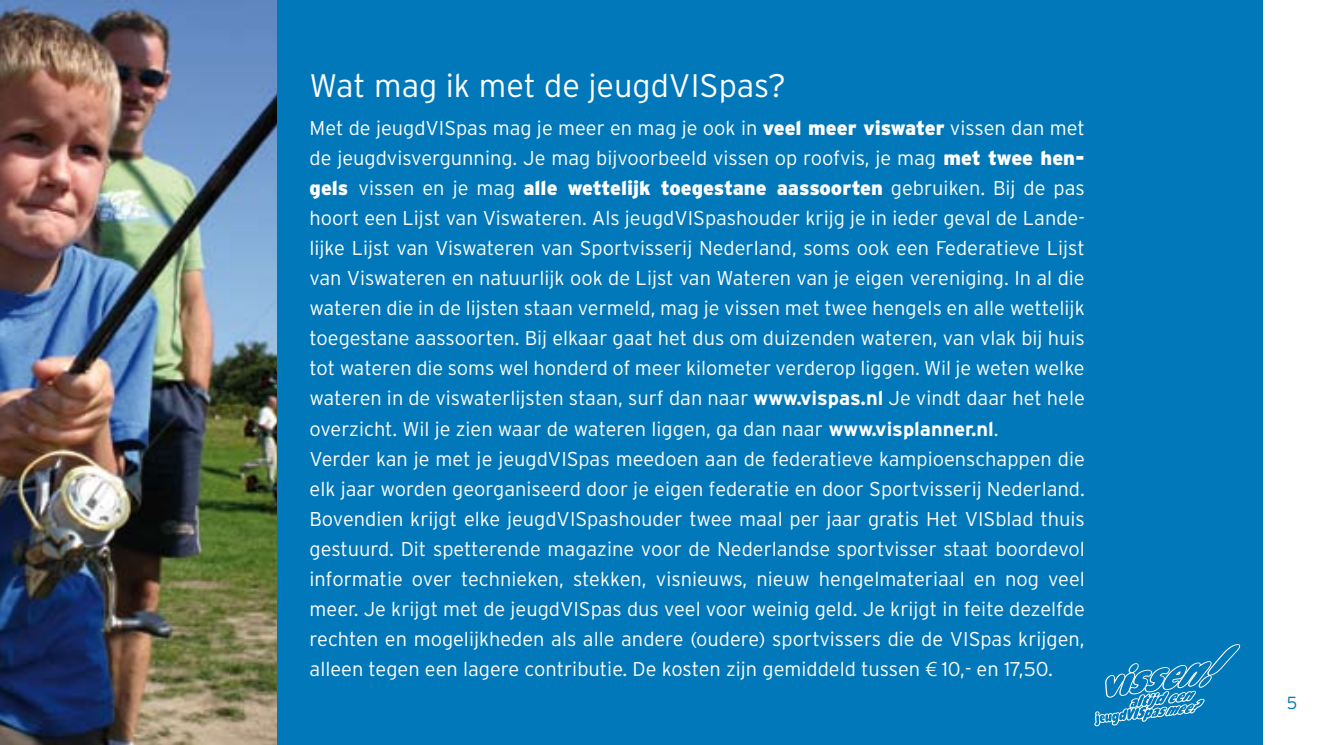
<style>
.page{position:relative;width:1333px;height:745px;background:#fff}
.page>*{position:absolute;margin:0;border:0;box-sizing:border-box;transform-origin:0 0}
.t1{font:300 32.5px "Interstate";color:#fff}
.t2{font:300 20px/30px "Interstate";color:#fff}
.t3{font:300 17.5px "Interstate";color:#0178ba}
.s1{font-weight:900}
.s2{font-weight:700}
.s3{font-family:"Linotype Euro Font Ato F";font-weight:400}
</style>
<div class="page">
<div style="left:0;top:0;width:1261px;height:744px;background:#0178ba"></div>
<img style="left:0;top:0;width:276px;height:744px">
<svg style="left:1094px;top:644px;width:146px;height:82px"></svg>
<h1 class="t1" style="left:309px;top:67px;width:478px">Wat mag ik met de jeugdVISpas?</h1>
<p class="t2" style="left:309px;top:113px;width:776px">Met de jeugdVISpas mag je meer en mag je ook in <span class="s1">veel meer viswater</span> vissen dan met de jeugdvisvergunning. Je mag bijvoorbeeld vissen op roofvis, je mag <span class="s1">met twee hen&shy;gels</span> vissen en je mag <span class="s1">alle wettelijk toegestane aassoorten</span> gebruiken. Bij de pas hoort een Lijst van Viswateren. Als jeugdVISpashouder krijg je in ieder geval de Lande&shy;lijke Lijst van Viswateren van Sportvisserij Nederland, soms ook een Federatieve Lijst van Viswateren en natuurlijk ook de Lijst van Wateren van je eigen vereniging. In al die wateren die in de lijsten staan vermeld, mag je vissen met twee hengels en alle wettelijk toegestane aassoorten. Bij elkaar gaat het dus om duizenden wateren, van vlak bij huis tot wateren die soms wel honderd of meer kilometer verderop liggen. Wil je weten welke wateren in de viswaterlijsten staan, surf dan naar <span class="s2">www.vispas.nl</span> Je vindt daar het hele overzicht. Wil je zien waar de wateren liggen, ga dan naar <span class="s2">www.visplanner.nl</span>.<br>Verder kan je met je jeugdVISpas meedoen aan de federatieve kampioenschappen die elk jaar worden georganiseerd door je eigen federatie en door Sportvisserij Nederland.<br>Bovendien krijgt elke jeugdVISpashouder twee maal per jaar gratis Het VISblad thuis gestuurd. Dit spetterende magazine voor de Nederlandse sportvisser staat boordevol informatie over technieken, stekken, visnieuws, nieuw hengelmateriaal en nog veel meer. Je krijgt met de jeugdVISpas dus veel voor weinig geld. Je krijgt in feite dezelfde rechten en mogelijkheden als alle andere (oudere) sportvissers die de VISpas krijgen, alleen tegen een lagere contributie. De kosten zijn gemiddeld tussen <span class="s3">1</span> 10,- en 17,50.</p>
<p class="t3" style="left:1286px;top:693px;width:12px">5</p>
</div>
